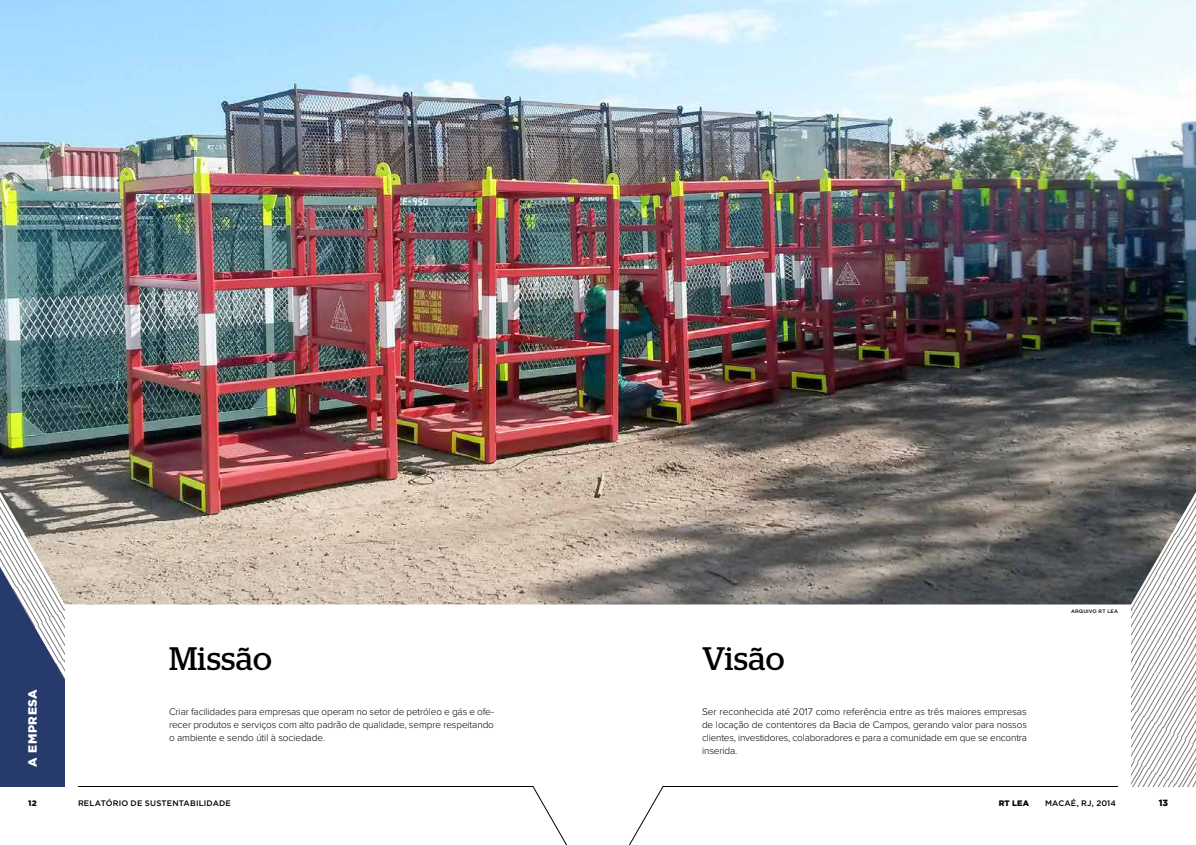
<style>
.page{position:relative;width:1196px;height:845px;background:#fff}
.page>*{position:absolute;margin:0;border:0;box-sizing:border-box;transform-origin:0 0}
.t1{font:32.5px "Stag";letter-spacing:.01em;color:#000}
.t2{font:900 12px "Gotham HTF";letter-spacing:.05em;color:#fff}
.t3{font:300 10px/13px "Proxima Nova";letter-spacing:-.01em;color:#000;text-align:justify}
.t4{font:900 9px "Gotham HTF";color:#000}
.t5{font:500 8px "Gotham HTF";letter-spacing:.02em;color:#000}
.t6{font:900 8px "Gotham HTF";letter-spacing:.025em;color:#000}
.t7{font:500 5px "Gotham HTF";letter-spacing:.025em;color:#000}
</style>
<div class="page">
<svg style="left:1131px;top:604px;width:65px;height:182px"></svg>
<svg style="left:78px;top:786px;width:489px;height:59px"></svg>
<svg style="left:629px;top:786px;width:489px;height:59px"></svg>
<div style="left:0;top:681px;width:65px;height:105px;background:#263a6c"></div>
<svg style="left:0;top:604px;width:65px;height:77px"></svg>
<img style="left:0;top:0;width:1196px;height:604px">
<p class="t2" style="left:26px;top:767px;width:79px;rotate:-90deg">A EMPRESA</p>
<h1 class="t1" style="left:169px;top:639px;width:104px">Missão</h1>
<p class="t3" style="left:169px;top:705px;width:327px">Criar facilidades para empresas que operam no setor de petróleo e gás e ofe&shy;recer produtos e serviços com alto padrão de qualidade, sempre respeitando o ambiente e sendo útil à sociedade.</p>
<h1 class="t1" style="left:702px;top:639px;width:84px">Visão</h1>
<p class="t3" style="left:702px;top:705px;width:327px">Ser reconhecida até 2017 como referência entre as três maiores empresas de locação de contentores da Bacia de Campos, gerando valor para nossos clientes, investidores, colaboradores e para a comunidade em que se encontra inserida.</p>
<p class="t7" style="left:1071px;top:608px;width:48px">ARQUIVO RT LEA</p>
<p class="t6" style="left:28px;top:799px;width:10px">12</p>
<p class="t5" style="left:78px;top:799px;width:154px">RELATÓRIO DE SUSTENTABILIDADE</p>
<p class="t6" style="left:999px;top:799px;width:32px">RT LEA</p>
<p class="t5" style="left:1045px;top:799px;width:72px">MACAÉ, RJ, 2014</p>
<p class="t4" style="left:1159px;top:798px;width:11px">13</p>
</div>
